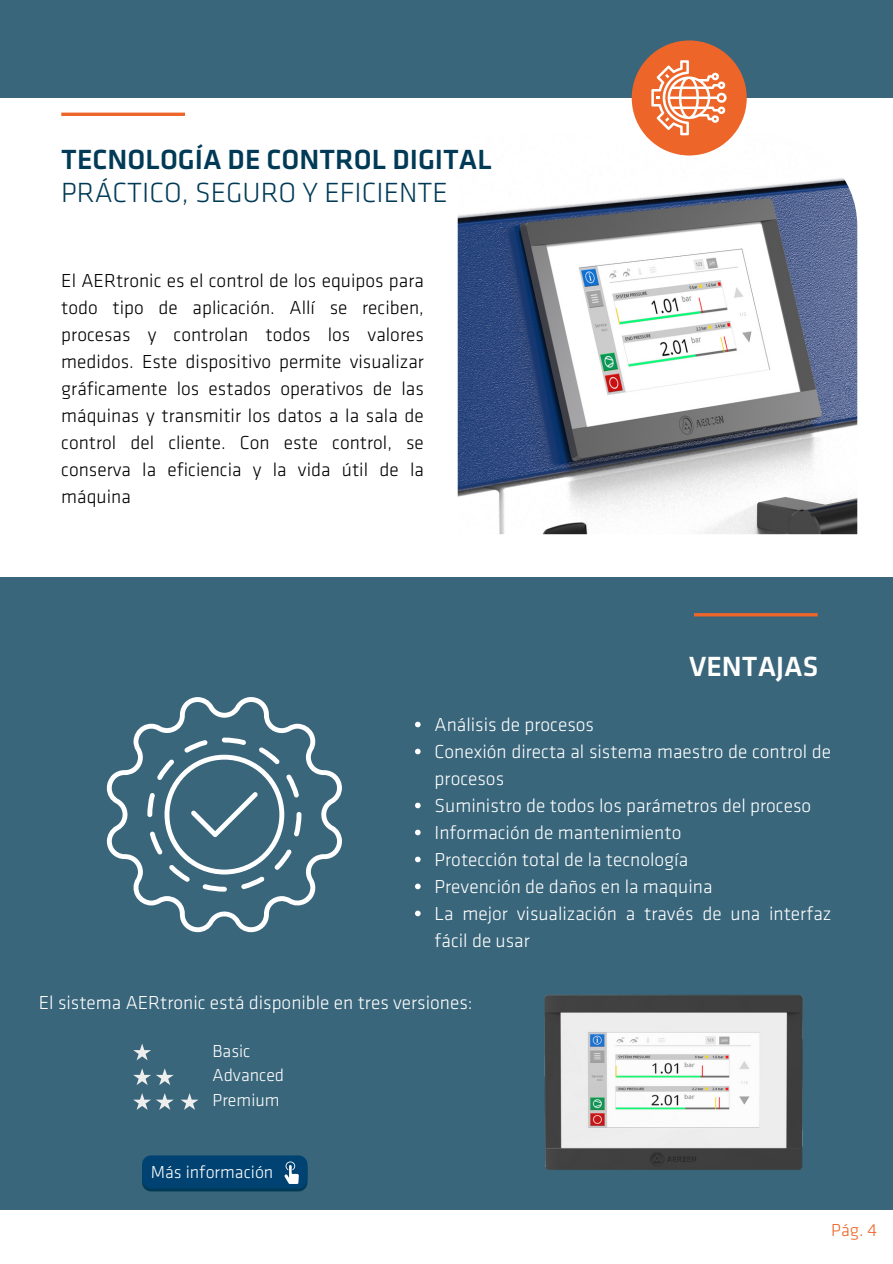
<style>
.page{position:relative;width:893px;height:1264px;background:#fff}
.page>*{position:absolute;margin:0;border:0;box-sizing:border-box;transform-origin:0 0}
.t1{font:500 28.8px "Klavika";color:#003a56}
.t2{font:300 28.8px "Klavika";color:#003a56}
.t3{font:500 28.8px "Klavika";color:#fffffe}
.t4{font:300 19.5px/27px "Klavika";color:#000;text-align:justify}
.t5{font:300 19.5px/27px "Klavika";color:#fff}
.t6{font:300 18px "Klavika";color:#fff}
.t7{font:300 18px "Klavika";color:#ed6528}
</style>
<div class="page">
<div style="left:0;top:0;width:892px;height:98px;background:#39667b"></div>
<hr style="left:61px;top:113px;width:124px;height:3px;background:#ed6528">
<img style="left:457px;top:135px;width:400px;height:399px">
<div style="left:0;top:577px;width:892px;height:632px;background:#39667b"></div>
<img style="left:494px;top:994px;width:363px;height:216px">
<svg style="left:133px;top:1043px;width:18px;height:17px"></svg>
<svg style="left:180px;top:1093px;width:18px;height:16px"></svg>
<svg style="left:133px;top:1093px;width:41px;height:16px"></svg>
<svg style="left:133px;top:1068px;width:41px;height:17px"></svg>
<hr style="left:694px;top:613px;width:123px;height:3px;background:#ed6528">
<svg style="left:142px;top:1155px;width:165px;height:36px;background:#084772"></svg>
<div style="left:631px;top:40px;width:115px;height:115px;background:#ed6528;border-radius:50%"></div>
<svg style="left:651px;top:60px;width:75px;height:75px"></svg>
<svg style="left:107px;top:697px;width:235px;height:235px"></svg>
<svg style="left:147px;top:737px;width:154px;height:154px"></svg>
<svg style="left:415px;top:721px;width:5px;height:6px"></svg>
<svg style="left:415px;top:748px;width:5px;height:6px"></svg>
<svg style="left:415px;top:802px;width:5px;height:6px"></svg>
<svg style="left:415px;top:829px;width:5px;height:6px"></svg>
<svg style="left:415px;top:856px;width:5px;height:6px"></svg>
<svg style="left:415px;top:883px;width:5px;height:6px"></svg>
<svg style="left:415px;top:910px;width:5px;height:6px"></svg>
<p class="t1" style="left:61px;top:143px;width:432px">TECNOLOGÍA DE CONTROL DIGITAL</p>
<p class="t2" style="left:61px;top:176px;width:388px">PRÁCTICO, SEGURO Y EFICIENTE</p>
<p class="t4" style="left:61px;top:268px;width:364px">El AERtronic es el control de los equipos para todo tipo de aplicación. Allí se reciben, procesas y controlan todos los valores medidos. Este dispositivo permite visualizar gráficamente los estados operativos de las máquinas y transmitir los datos a la sala de control del cliente. Con este control, se conserva la eficiencia y la vida útil de la máquina</p>
<p class="t3" style="left:689px;top:649px;width:130px">VENTAJAS</p>
<p class="t5" style="left:434px;top:711px;width:161px">Análisis de procesos</p>
<p class="t5" style="left:434px;top:738px;width:398px">Conexión directa al sistema maestro de control de procesos</p>
<p class="t5" style="left:434px;top:792px;width:378px">Suministro de todos los parámetros del proceso</p>
<p class="t5" style="left:434px;top:819px;width:248px">Información de mantenimiento</p>
<p class="t5" style="left:434px;top:846px;width:255px">Protección total de la tecnología</p>
<p class="t5" style="left:434px;top:873px;width:279px">Prevención de daños en la maquina</p>
<p class="t5" style="left:434px;top:900px;width:398px">La mejor visualización a través de una interfaz fácil de usar</p>
<p class="t5" style="left:39px;top:989px;width:435px">El sistema AERtronic está disponible en tres versiones:</p>
<p class="t6" style="left:212px;top:1040px;width:39px">Basic</p>
<p class="t6" style="left:212px;top:1065px;width:73px">Advanced</p>
<p class="t6" style="left:212px;top:1089px;width:68px">Premium</p>
<p class="t6" style="left:151px;top:1161px;width:124px">Más información</p>
<p class="t7" style="left:831px;top:1219px;width:47px">Pág. 4</p>
</div>
